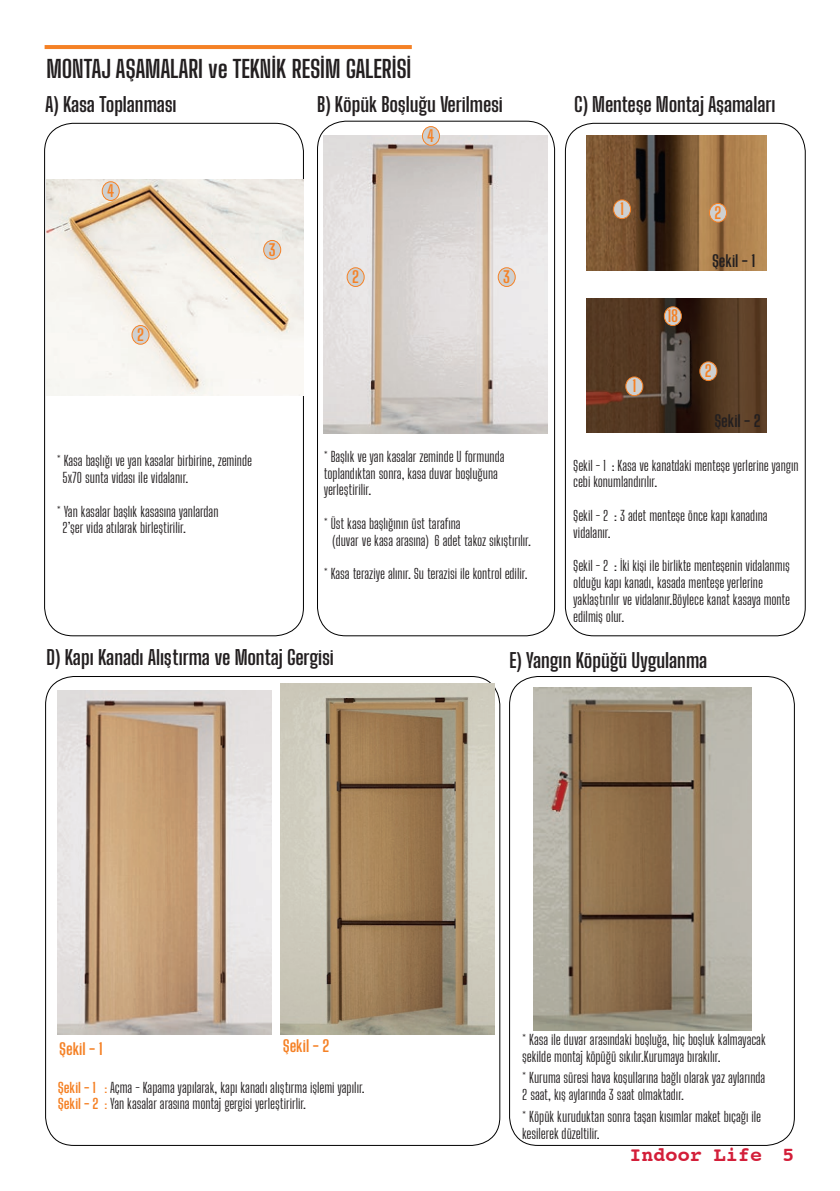
<style>
.page{position:relative;width:840px;height:1191px;background:#fff}
.page>*{position:absolute;margin:0;border:0;box-sizing:border-box;transform-origin:0 0}
.t1{font:700 24px "Big Shoulders Display";letter-spacing:-.01em;color:#231f20}
.t2{font:700 20px "Big Shoulders Display";letter-spacing:-.005em;color:#231f20}
.t3{font:700 20px "Courier 10 Pitch BT";color:#d31e39}
.t4{font:700 16px "Big Shoulders Display";color:#f58125}
.t5{font:700 16px "Big Shoulders Display";color:#231f20}
.t6{font:14px/16.8px "Big Shoulders Display";letter-spacing:-.005em;color:#231f20}
.s1{font-weight:700;color:#f58125}
.s2{color:#f58125}
</style>
<div class="page">
<div style="left:565px;top:123px;width:240px;height:513px;border:1px solid #000;border-radius:28px"></div>
<div style="left:317px;top:121px;width:237px;height:515px;border:1px solid #000;border-radius:28px"></div>
<img style="left:47px;top:179px;width:256px;height:217px">
<div style="left:102px;top:182px;width:17px;height:18px;background:#ced0d1;border-radius:50%"></div>
<div style="left:102px;top:181px;width:17px;height:20px;border:1px solid #f58125;border-radius:50%"></div>
<img style="left:323px;top:135px;width:224px;height:299px">
<hr style="left:45px;top:45px;width:366px;height:4px;background:#f58125">
<img style="left:586px;top:135px;width:180px;height:135px">
<img style="left:586px;top:298px;width:180px;height:135px">
<div style="left:263px;top:240px;width:17px;height:19px;background:#ced0d1;border-radius:50%"></div>
<div style="left:263px;top:240px;width:18px;height:19px;border:1px solid #f58125;border-radius:50%"></div>
<div style="left:132px;top:325px;width:17px;height:19px;background:#ced0d1;border-radius:50%"></div>
<div style="left:132px;top:325px;width:17px;height:19px;border:1px solid #f58125;border-radius:50%"></div>
<div style="left:422px;top:127px;width:17px;height:18px;background:#ced0d1;border-radius:50%"></div>
<div style="left:422px;top:126px;width:17px;height:20px;border:1px solid #f58125;border-radius:50%"></div>
<div style="left:498px;top:268px;width:17px;height:18px;background:#ced0d1;border-radius:50%"></div>
<div style="left:497px;top:267px;width:18px;height:20px;border:1px solid #f58125;border-radius:50%"></div>
<div style="left:347px;top:268px;width:17px;height:18px;background:#ced0d1;border-radius:50%"></div>
<div style="left:346px;top:267px;width:18px;height:20px;border:1px solid #f58125;border-radius:50%"></div>
<div style="left:613px;top:200px;width:17px;height:19px;background:#ced0d1;border-radius:50%"></div>
<div style="left:613px;top:200px;width:17px;height:19px;border:1px solid #f58125;border-radius:50%"></div>
<div style="left:709px;top:203px;width:17px;height:19px;background:#ced0d1;border-radius:50%"></div>
<div style="left:708px;top:203px;width:18px;height:19px;border:1px solid #f58125;border-radius:50%"></div>
<div style="left:664px;top:307px;width:17px;height:18px;background:#ced0d1;border-radius:50%"></div>
<div style="left:663px;top:306px;width:18px;height:20px;border:1px solid #f58125;border-radius:50%"></div>
<div style="left:625px;top:377px;width:17px;height:19px;background:#ced0d1;border-radius:50%"></div>
<div style="left:625px;top:377px;width:17px;height:19px;border:1px solid #f58125;border-radius:50%"></div>
<div style="left:699px;top:362px;width:17px;height:18px;background:#ced0d1;border-radius:50%"></div>
<div style="left:699px;top:361px;width:17px;height:20px;border:1px solid #f58125;border-radius:50%"></div>
<div style="left:509px;top:676px;width:285px;height:469px;border:1px solid #000;border-radius:28px"></div>
<img style="left:58px;top:690px;width:214px;height:344px">
<img style="left:281px;top:683px;width:213px;height:351px">
<img style="left:533px;top:687px;width:217px;height:343px">
<h1 class="t1" style="left:47px;top:52px;width:366px">MONTAJ AŞAMALARI ve TEKNİK RESİM GALERİSİ</h1>
<h2 class="t2" style="left:45px;top:91px;width:133px">A) Kasa Toplanması</h2>
<h2 class="t2" style="left:317px;top:91px;width:187px">B) Köpük Boşluğu Verilmesi</h2>
<p class="t4" style="left:107px;top:180px;width:9px">4</p>
<p class="t4" style="left:137px;top:324px;width:9px">2</p>
<p class="t4" style="left:268px;top:239px;width:8px">3</p>
<p class="t6" style="left:62px;top:453px;width:191px;text-indent:-6px">* Kasa başlığı ve yan kasalar birbirine, zeminde<br>5x70 sunta vidası ile vidalanır.</p>
<p class="t6" style="left:62px;top:503px;width:157px;text-indent:-6px">* Yan kasalar başlık kasasına yanlardan<br>2’şer vida atılarak birleştirilir.</p>
<p class="t4" style="left:427px;top:125px;width:9px">4</p>
<p class="t4" style="left:352px;top:266px;width:9px">2</p>
<p class="t4" style="left:503px;top:266px;width:8px">3</p>
<p class="t6" style="left:323px;top:448px;width:182px">* Başlık ve yan kasalar zeminde U formunda toplandıktan sonra, kasa duvar boşluğuna yerleştirilir.</p>
<p class="t6" style="left:332px;top:515px;width:200px;text-indent:-9px">* Üst kasa başlığının üst tarafına<br>(duvar ve kasa arasına) 6 adet takoz sıkıştırılır.</p>
<p class="t6" style="left:323px;top:566px;width:205px">* Kasa teraziye alınır. Su terazisi ile kontrol edilir.</p>
<h2 class="t2" style="left:574px;top:91px;width:203px">C) Menteşe Montaj Aşamaları</h2>
<p class="t4" style="left:619px;top:198px;width:5px">1</p>
<p class="t4" style="left:714px;top:202px;width:9px">2</p>
<p class="t4" style="left:632px;top:375px;width:5px">1</p>
<p class="t4" style="left:667px;top:305px;width:12px">18</p>
<p class="t5" style="left:711px;top:250px;width:45px">Şekil - 1</p>
<p class="t4" style="left:704px;top:360px;width:9px">2</p>
<p class="t5" style="left:714px;top:409px;width:48px">Şekil - 2</p>
<p class="t6" style="left:573px;top:457px;width:227px">Şekil - 1 : Kasa ve kanatdaki menteşe yerlerine yangın cebi konumlandırılır.</p>
<p class="t6" style="left:573px;top:507px;width:196px">Şekil - 2 : 3 adet menteşe önce kapı kanadına vidalanır.</p>
<p class="t6" style="left:573px;top:558px;width:218px">Şekil - 2 : İki kişi ile birlikte menteşenin vidalanmış olduğu kapı kanadı, kasada menteşe yerlerine yaklaştırılır ve vidalanır.Böylece kanat kasaya monte edilmiş olur.</p>
<h2 class="t2" style="left:47px;top:644px;width:288px">D) Kapı Kanadı Alıştırma ve Montaj Gergisi</h2>
<p class="t4" style="left:59px;top:1037px;width:45px">Şekil - 1</p>
<p class="t4" style="left:283px;top:1035px;width:48px">Şekil - 2</p>
<p class="t6" style="left:58px;top:1079px;width:308px"><span class="s1">Şekil - 1</span> <span class="s2">:</span> Açma - Kapama yapılarak, kapı kanadı alıştırma işlemi yapılır.<br><span class="s1">Şekil - 2</span> <span class="s2">:</span> Yan kasalar arasına montaj gergisi yerleştirirlir.</p>
<h2 class="t2" style="left:509px;top:646px;width:199px">E) Yangın Köpüğü Uygulanma</h2>
<p class="t6" style="left:522px;top:1031px;width:245px">* Kasa ile duvar arasındaki boşluğa, hiç boşluk kalmayacak şekilde montaj köpüğü sıkılır.Kurumaya bırakılır.</p>
<p class="t6" style="left:522px;top:1069px;width:244px">* Kuruma süresi hava koşullarına bağlı olarak yaz aylarında<br>2 saat, kış aylarında 3 saat olmaktadır.</p>
<p class="t6" style="left:522px;top:1108px;width:240px">* Köpük kuruduktan sonra taşan kısımlar maket bıçağı ile kesilerek düzeltilir.</p>
<h2 class="t3" style="left:629px;top:1143px;width:166px">Indoor Life 5</h2>
</div>
